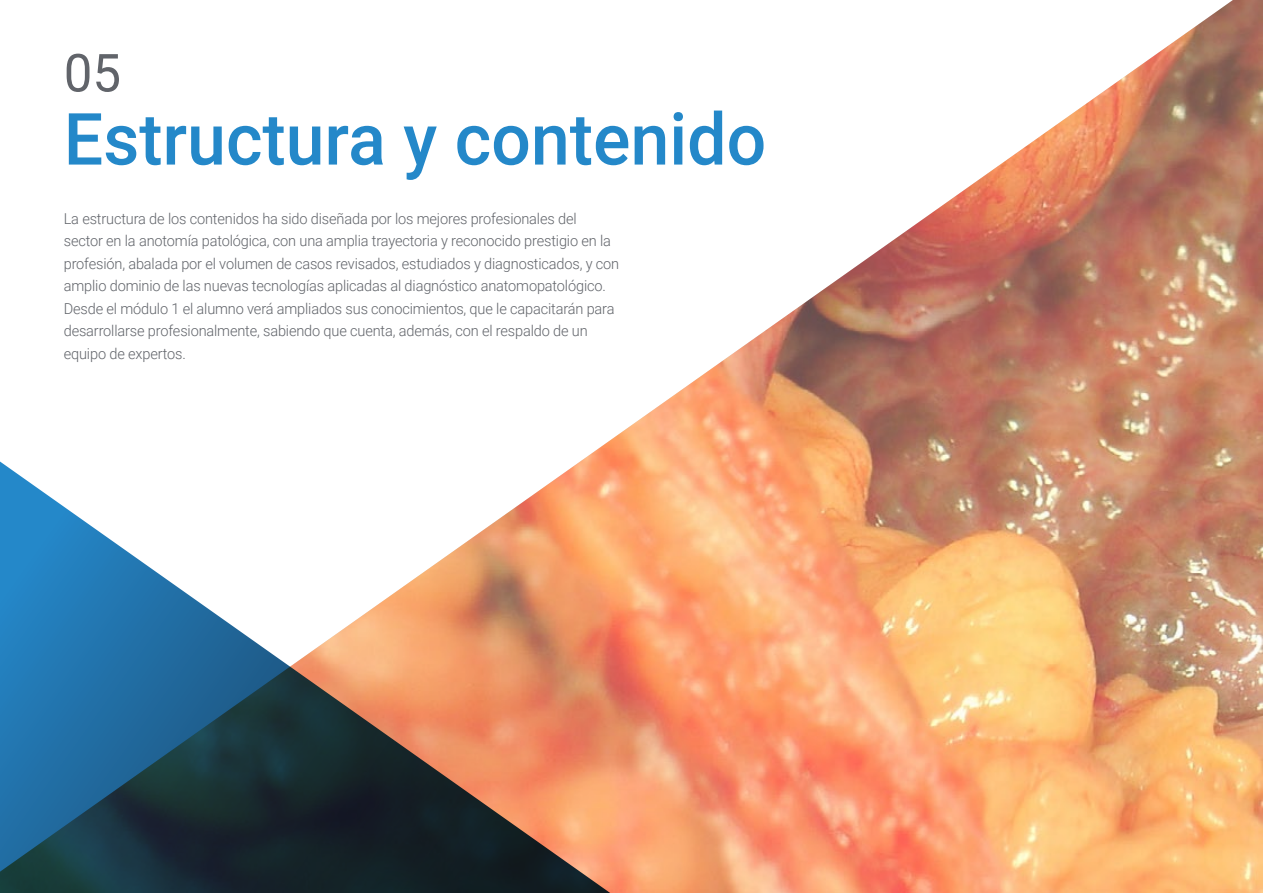
<style>
.page{position:relative;width:1263px;height:893px;background:#fff}
.page>*{position:absolute;margin:0;border:0;box-sizing:border-box;transform-origin:0 0}
.t1{font:500 72px "Roboto";color:#2488c9}
.t2{font:52.5px "Roboto";color:#61646a}
.t3{font:300 15px/22.5px "Roboto";letter-spacing:-.01em;color:#61646a}
</style>
<div class="page">
<img style="left:602px;top:0;width:661px;height:893px">
<svg style="left:0;top:446px;width:640px;height:447px"></svg>
<h2 class="t2" style="left:64px;top:36px;width:59px">05</h2>
<h1 class="t1" style="left:64px;top:89px;width:704px">Estructura y contenido</h1>
<p class="t3" style="left:64px;top:207px;width:557px">La estructura de los contenidos ha sido diseñada por los mejores profesionales del sector en la anotomía patológica, con una amplia trayectoria y reconocido prestigio en la profesión, abalada por el volumen de casos revisados, estudiados y diagnosticados, y con amplio dominio de las nuevas tecnologías aplicadas al diagnóstico anatomopatológico.<br>Desde el módulo 1 el alumno verá ampliados sus conocimientos, que le capacitarán para desarrollarse profesionalmente, sabiendo que cuenta, además, con el respaldo de un equipo de expertos.</p>
</div>
